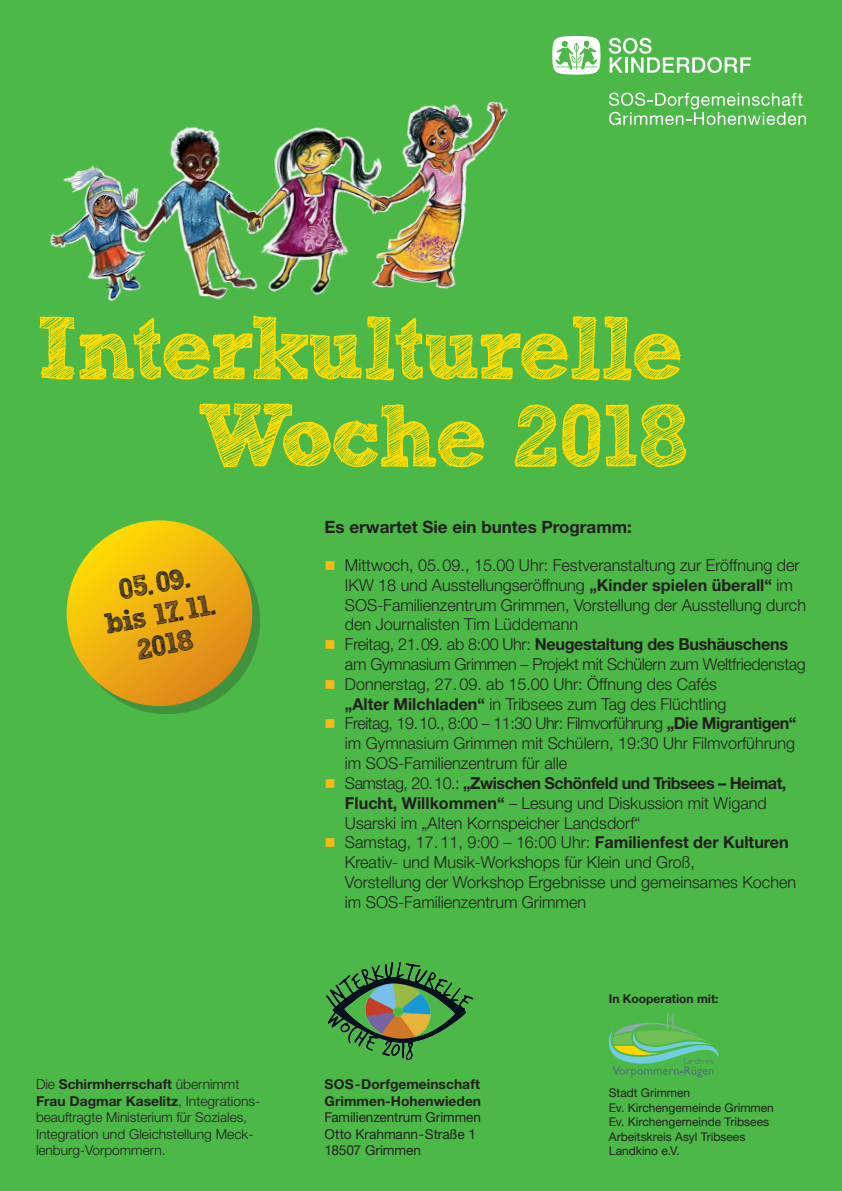
<style>
.page{position:relative;width:842px;height:1191px;background:#4cb848}
.page>*{position:absolute;margin:0;border:0;box-sizing:border-box;transform-origin:0 0}
.t1{font:700 88.9px/87.7px "Sketch Block";letter-spacing:-.04em;color:#ffdc01;text-align:right}
.t2{font:700 29.3px/30.9px "Sketch Block";color:#231f20;text-align:center}
.t3{font:700 17px "Helvetica Neue LT Std";color:#231f20}
.t4{font:300 16.5px/19.8px "Helvetica Neue LT Std";color:#231f20}
.t5{font:300 16.5px/19.8px "Helvetica Neue LT Std";letter-spacing:-.02em;color:#231f20}
.t6{font:300 13.7px/16.4px "Helvetica Neue LT Std";color:#231f20}
.t7{font:13.7px/16.4px "Helvetica Neue LT Std";letter-spacing:-.005em;color:#231f20}
.t8{font:700 13.7px/16.4px "Helvetica Neue LT Std";color:#231f20}
.t9{font:12px/14.4px "Helvetica Neue LT Std";letter-spacing:-.005em;color:#231f20}
.t10{font:700 12px "Helvetica Neue LT Std";color:#231f20}
.s1{font-weight:700}
.s2{color:#fcb814}
</style>
<div class="page">
<svg style="left:609px;top:93px;width:197px;height:32px"></svg>
<svg style="left:609px;top:38px;width:142px;height:35px"></svg>
<svg style="left:552px;top:36px;width:48px;height:39px"></svg>
<img style="left:50px;top:101px;width:458px;height:201px">
<img style="left:326px;top:962px;width:147px;height:99px">
<svg style="left:609px;top:1012px;width:109px;height:65px"></svg>
<svg style="left:66px;top:520px;width:194px;height:194px"></svg>
<h1 class="t1" style="left:36px;top:304px;width:655px">Interkulturelle<br>Woche 2018</h1>
<h2 class="t2" style="left:96px;top:578px;width:114px;rotate:-10deg">05. 09. bis 17. 11.<br>2018</h2>
<p class="t6" style="left:36px;top:1076px;width:226px">Die <span class="s1">Schirmherrschaft</span> übernimmt <span class="s1">Frau Dagmar Kaselitz</span>, Integrations&shy;beauftragte Ministerium für Soziales, Integration und Gleichstellung Meck&shy;lenburg-Vorpommern.</p>
<p class="t3" style="left:325px;top:516px;width:309px">Es erwartet Sie ein buntes Programm:</p>
<p class="t4" style="left:345px;top:555px;width:462px;text-indent:-20px"><span class="s2">■</span> Mittwoch, 05.09., 15.00 Uhr: Festveranstaltung zur Eröffnung der IKW 18 und Ausstellungseröffnung <span class="s1">„Kinder spielen überall“</span> im SOS-Familienzentrum Grimmen, Vorstellung der Ausstellung durch den Journalisten Tim Lüddemann</p>
<p class="t5" style="left:345px;top:634px;width:462px;text-indent:-20px"><span class="s2">■</span> Freitag, 21.09. ab 8:00 Uhr: <span class="s1">Neugestaltung des Bushäuschens </span>am Gymnasium Grimmen – Projekt mit Schülern zum Weltfriedenstag</p>
<p class="t4" style="left:345px;top:673px;width:383px;text-indent:-20px"><span class="s2">■</span> Donnerstag, 27.09. ab 15.00 Uhr: Öffnung des Cafés <span class="s1">„Alter Milchladen“</span> in Tribsees zum Tag des Flüchtling</p>
<p class="t4" style="left:345px;top:713px;width:453px;text-align:justify;text-indent:-20px"><span class="s2">■</span> Freitag, 19.10., 8:00 – 11:30 Uhr: Filmvorführung <span class="s1">„Die Migrantigen“ </span>im Gymnasium Grimmen mit Schülern, 19:30 Uhr Filmvorführung im SOS-Familienzentrum für alle</p>
<p class="t4" style="left:345px;top:772px;width:443px;text-indent:-20px"><span class="s2">■</span> Samstag, 20.10.: <span class="s1">„Zwischen Schönfeld und Tribsees – Heimat,<br>Flucht, Willkommen“</span> – Lesung und Diskussion mit Wigand<br>Usarski im „Alten Kornspeicher Landsdorf“</p>
<p class="t4" style="left:345px;top:832px;width:453px;text-indent:-20px"><span class="s2">■</span> Samstag, 17.11, 9:00 – 16:00 Uhr: <span class="s1">Familienfest der Kulturen </span>Kreativ- und Musik-Workshops für Klein und Groß,<br>Vorstellung der Workshop Ergebnisse und gemeinsames Kochen im SOS-Familienzentrum Grimmen</p>
<p class="t8" style="left:325px;top:1076px;width:158px">SOS-Dorfgemeinschaft<br>Grimmen-Hohenwieden</p>
<p class="t7" style="left:325px;top:1108px;width:158px">Familienzentrum Grimmen<br>Otto Krahmann-Straße 1<br>18507 Grimmen</p>
<p class="t10" style="left:609px;top:990px;width:111px">In Kooperation mit:</p>
<p class="t9" style="left:609px;top:1085px;width:167px">Stadt Grimmen<br>Ev. Kirchengemeinde Grimmen<br>Ev. Kirchengemeinde Tribsees<br>Arbeitskreis Asyl Tribsees<br>Landkino e.V.</p>
</div>
